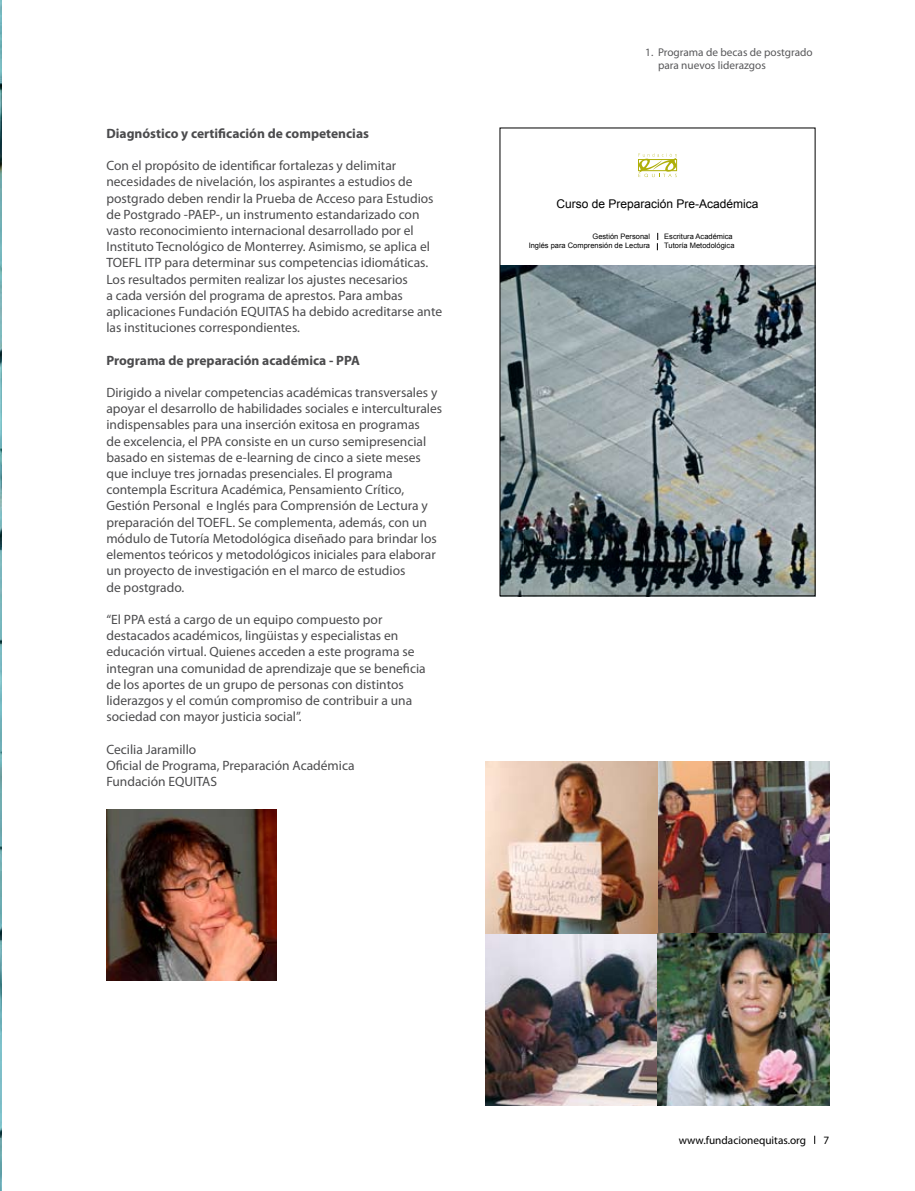
<style>
.page{position:relative;width:915px;height:1191px;background:#fff}
.page>*{position:absolute;margin:0;border:0;box-sizing:border-box;transform-origin:0 0}
.t1{font:13.5px/16.2px "Myriad Pro";color:#4b4b4d}
.t2{font:700 13.5px "Myriad Pro";color:#4b4b4d}
.t3{font:12px "Arial";color:#000}
.t4{font:11.25px/13.5px "Myriad Pro";color:#58585a}
.t5{font:11.25px "Myriad Pro";color:#000}
.t6{font:7.5px/9px "Arial";color:#000;text-align:right}
</style>
<div class="page">
<img style="left:0;top:0;width:2px;height:1191px">
<img style="left:501px;top:266px;width:312px;height:328px">
<svg style="left:656px;top:233px;width:2px;height:17px"></svg>
<svg style="left:638px;top:153px;width:38px;height:24px"></svg>
<img style="left:485px;top:761px;width:344px;height:345px">
<img style="left:106px;top:810px;width:170px;height:170px">
<p class="t2" style="left:106px;top:124px;width:264px">Diagnóstico y certificación de competencias</p>
<p class="t1" style="left:106px;top:157px;width:337px">Con el propósito de identificar fortalezas y delimitar necesidades de nivelación, los aspirantes a estudios de postgrado deben rendir la Prueba de Acceso para Estudios de Postgrado -PAEP-, un instrumento estandarizado con vasto reconocimiento internacional desarrollado por el Instituto Tecnológico de Monterrey. Asimismo, se aplica el TOEFL ITP para determinar sus competencias idiomáticas.<br>Los resultados permiten realizar los ajustes necesarios<br>a cada versión del programa de aprestos. Para ambas aplicaciones Fundación EQUITAS ha debido acreditarse ante las instituciones correspondientes.</p>
<p class="t2" style="left:106px;top:351px;width:255px">Programa de preparación académica - PPA</p>
<p class="t1" style="left:106px;top:384px;width:337px">Dirigido a nivelar competencias académicas transversales y apoyar el desarrollo de habilidades sociales e interculturales indispensables para una inserción exitosa en programas<br>de excelencia, el PPA consiste en un curso semipresencial basado en sistemas de e-learning de cinco a siete meses que incluye tres jornadas presenciales. El programa contempla Escritura Académica, Pensamiento Crítico, Gestión Personal e Inglés para Comprensión de Lectura y preparación del TOEFL. Se complementa, además, con un módulo de Tutoría Metodológica diseñado para brindar los elementos teóricos y metodológicos iniciales para elaborar un proyecto de investigación en el marco de estudios<br>de postgrado.</p>
<p class="t1" style="left:106px;top:611px;width:321px">“El PPA está a cargo de un equipo compuesto por destacados académicos, lingüistas y especialistas en educación virtual. Quienes acceden a este programa se integran una comunidad de aprendizaje que se beneficia de los aportes de un grupo de personas con distintos liderazgos y el común compromiso de contribuir a una sociedad con mayor justicia social”.</p>
<p class="t1" style="left:106px;top:740px;width:250px">Cecilia Jaramillo<br>Oficial de Programa, Preparación Académica<br>Fundación EQUITAS</p>
<p class="t4" style="left:657px;top:45px;width:156px;text-indent:-13px">1. Programa de becas de postgrado para nuevos liderazgos</p>
<p class="t3" style="left:556px;top:196px;width:204px">Curso de Preparación Pre-Académica</p>
<p class="t6" style="left:528px;top:232px;width:123px">Gestión Personal<br>Inglés para Comprensión de Lectura</p>
<p class="t6" style="left:664px;top:232px;width:72px;text-align:left">Escritura Académica<br>Tutoría Metodológica</p>
<p class="t5" style="left:678px;top:1133px;width:129px">www.fundacionequitas.org</p>
<p class="t5" style="left:823px;top:1133px;width:7px">7</p>
</div>
